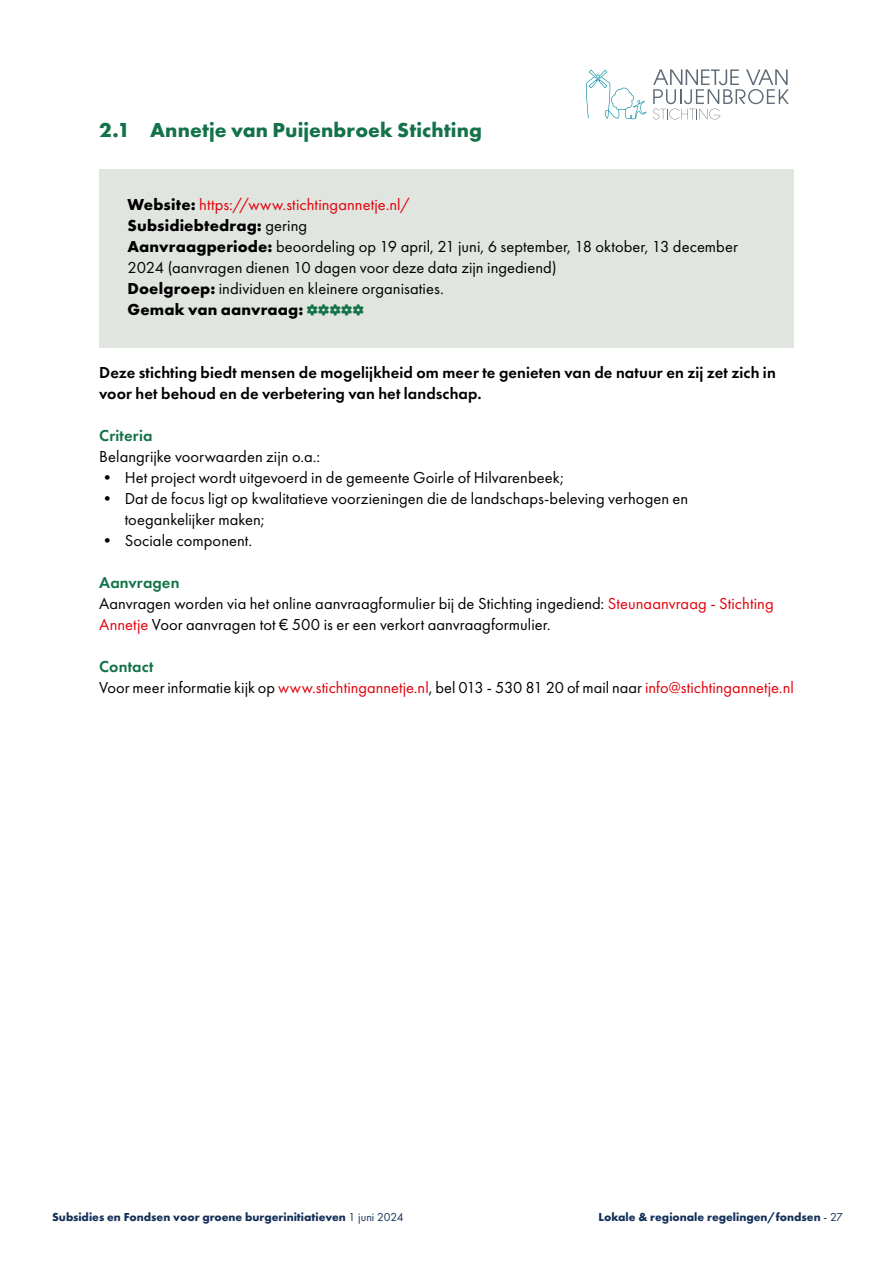
<style>
.page{position:relative;width:893px;height:1263px;background:#fff}
.page>*{position:absolute;margin:0;border:0;box-sizing:border-box;transform-origin:0 0}
.t1{font:700 21px "Futura PT";letter-spacing:.005em;color:#137249}
.Platte_tekst_-_11_14_pt{font:16.5px/21px "Futura PT";letter-spacing:.005em;color:#000}
.Kadertekst_donkergroen_-_11_14pt{font:16.5px/21px "Futura PT";letter-spacing:.005em;color:#000}
.Platte_tekst_-_11_14_pt-2{font:600 16.5px/21px "Futura PT";letter-spacing:.005em;color:#000}
.Kadertekst_donkergroen_-_11_14pt-2{font:16.5px "Futura PT";letter-spacing:.005em;color:#e3000b}
.Kadertekst_donkergroen_-_11_14pt-3{font:700 16.5px "Futura PT";letter-spacing:.01em;color:#000}
.Subkop_3_donkergroen_-_Demi_ZN{font:600 16.5px "Futura PT";letter-spacing:.005em;color:#137249}
.t2{font:700 12px "Futura PT";color:#143058}
.s1{font-weight:700;color:#000}
.s2{font-weight:400}
.s3{font-weight:700}
.s4{color:#e3000b}
</style>
<div class="page">
<div style="left:99px;top:169px;width:695px;height:73px;background:#e0e5df"></div>
<div style="left:99px;top:211px;width:695px;height:94px;background:#e0e5df"></div>
<div style="left:99px;top:272px;width:695px;height:75px;background:#e0e5df"></div>
<svg style="left:653px;top:69px;width:136px;height:51px"></svg>
<svg style="left:586px;top:70px;width:60px;height:49px"></svg>
<p class="t1" style="left:99px;top:116px;width:384px">2.1 Annetje van Puijenbroek Stichting</p>
<p class="Kadertekst_donkergroen_-_11_14pt-2" style="left:128px;top:195px;width:284px"><span class="s1">Website:</span> https://www.stichtingannetje.nl/</p>
<p class="Kadertekst_donkergroen_-_11_14pt-3" style="left:128px;top:215px;width:181px">Subsidiebtedrag: <span class="s2">gering</span></p>
<p class="Kadertekst_donkergroen_-_11_14pt" style="left:128px;top:236px;width:612px"><span class="s3">Aanvraagperiode:</span> beoordeling op 19 april, 21 juni, 6 september, 18 oktober, 13 december<br>2024 (aanvragen dienen 10 dagen voor deze data zijn ingediend)</p>
<p class="Kadertekst_donkergroen_-_11_14pt" style="left:128px;top:278px;width:318px"><span class="s3">Doelgroep:</span> individuen en kleinere organisaties.</p>
<p class="Kadertekst_donkergroen_-_11_14pt-3" style="left:128px;top:299px;width:177px">Gemak van aanvraag:</p>
<p class="Platte_tekst_-_11_14_pt-2" style="left:99px;top:362px;width:678px">Deze stichting biedt mensen de mogelijkheid om meer te genieten van de natuur en zij zet zich in voor het behoud en de verbetering van het landschap.</p>
<p class="Subkop_3_donkergroen_-_Demi_ZN" style="left:99px;top:425px;width:55px">Criteria</p>
<p class="Platte_tekst_-_11_14_pt" style="left:99px;top:446px;width:222px">Belangrijke voorwaarden zijn o.a.:</p>
<p class="Platte_tekst_-_11_14_pt" style="left:99px;top:467px;width:466px">• Het project wordt uitgevoerd in de gemeente Goirle of Hilvarenbeek;</p>
<p class="Platte_tekst_-_11_14_pt" style="left:125px;top:488px;width:565px;text-indent:-26px">• Dat de focus ligt op kwalitatieve voorzieningen die de landschaps-beleving verhogen en toegankelijker maken;</p>
<p class="Platte_tekst_-_11_14_pt" style="left:99px;top:530px;width:154px">• Sociale component.</p>
<p class="Subkop_3_donkergroen_-_Demi_ZN" style="left:99px;top:572px;width:82px">Aanvragen</p>
<p class="Platte_tekst_-_11_14_pt" style="left:99px;top:593px;width:676px">Aanvragen worden via het online aanvraagformulier bij de Stichting ingediend: <span class="s4">Steunaanvraag - Stichting<br>Annetje</span> Voor aanvragen tot € 500 is er een verkort aanvraagformulier.</p>
<p class="Subkop_3_donkergroen_-_Demi_ZN" style="left:99px;top:656px;width:56px">Contact</p>
<p class="Platte_tekst_-_11_14_pt" style="left:99px;top:677px;width:696px">Voor meer informatie kijk op <span class="s4">www.stichtingannetje.nl</span>, bel 013 - 530 81 20 of mail naar <span class="s4">info@stichtingannetje.nl</span></p>
<p class="t2" style="left:52px;top:1209px;width:353px">Subsidies en Fondsen voor groene burgerinitiatieven <span class="s2">1 juni 2024</span></p>
<p class="t2" style="left:598px;top:1209px;width:246px">Lokale &amp; regionale regelingen/fondsen <span class="s2">- 27</span></p>
</div>
